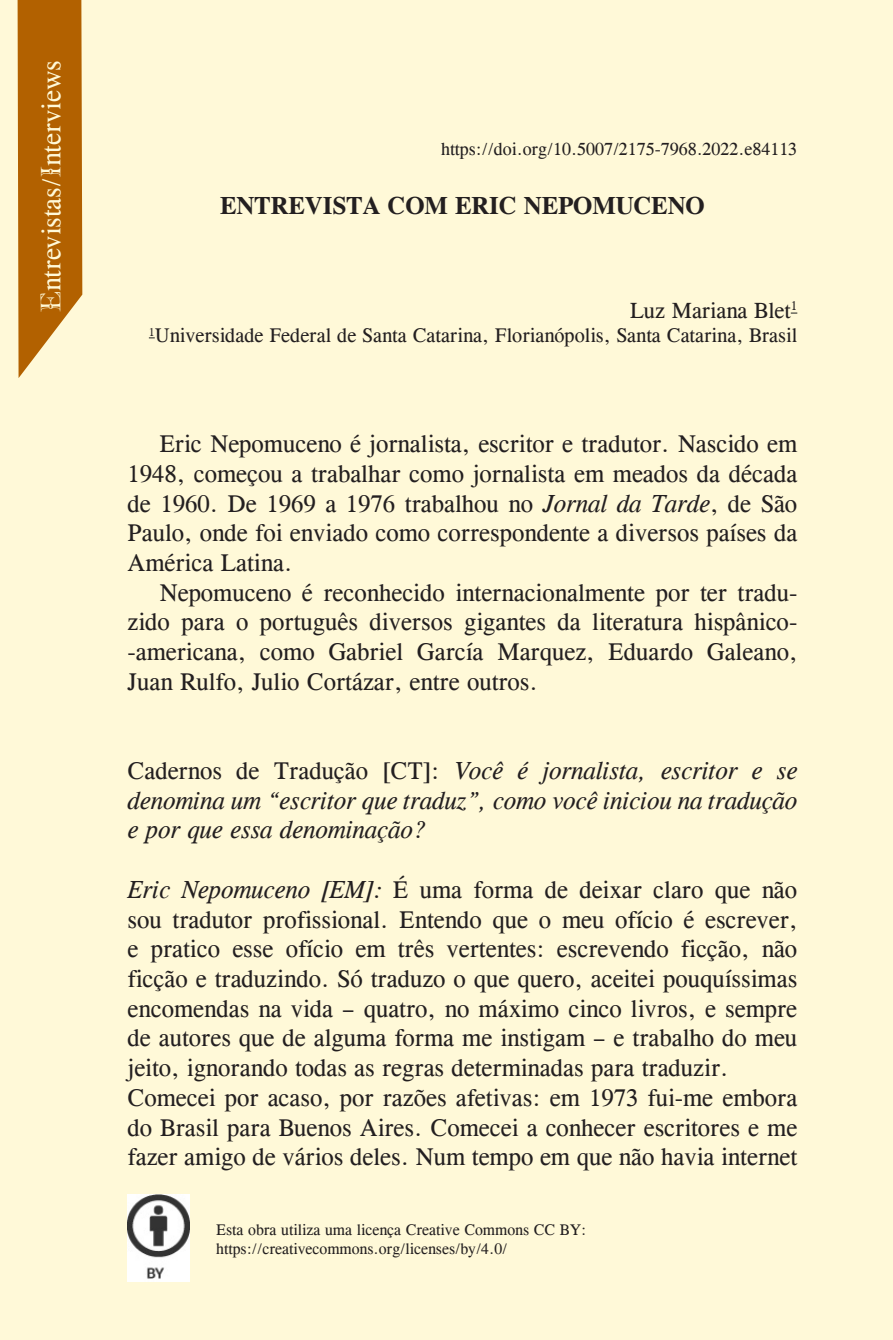
<style>
.page{position:relative;width:893px;height:1340px;background:#fff}
.page>*{position:absolute;margin:0;border:0;box-sizing:border-box;transform-origin:0 0}
.autor_local{font:27px "CG Times";color:#fff9d8}
.resposta{font:24.75px/29.7px "CG Times";color:#231f20;text-align:justify}
.texto{font:24.75px/29.7px "CG Times";color:#231f20;text-align:justify}
.pergunta{font:italic 24.75px/29.7px "CG Times";color:#231f20;text-align:justify}
.tílulo_capítulo{font:700 24.75px "CG Times";color:#231f20}
.autor{font:22.5px "CG Times";color:#231f20}
.autor_local-2{font:20.25px "CG Times";color:#231f20}
.doi{font:18px "CG Times";color:#231f20}
.t1{font:15.75px/18.9px "CG Times";color:#231f20}
.s1{font-family:"Beffle"}
.s2{font-style:italic}
.s3{font-style:normal}
</style>
<div class="page">
<div style="left:0;top:0;width:893px;height:1339px;background:#fff9d8"></div>
<img style="left:128px;top:1194px;width:61px;height:87px">
<svg style="left:18px;top:0;width:64px;height:378px;background:#ba7118"></svg>
<p class="autor_local" style="left:36px;top:313px;width:254px;rotate:-90deg"><span class="s1">E</span>ntrevistas/<span class="s1">I</span>nterviews</p>
<p class="doi" style="left:441px;top:138px;width:358px">https://doi.org/10.5007/2175-7968.2022.e84113</p>
<p class="tílulo_capítulo" style="left:220px;top:191px;width:486px">ENTREVISTA COM ERIC NEPOMUCENO</p>
<p class="autor" style="left:630px;top:297px;width:169px">Luz Mariana Blet<sup>1</sup></p>
<p class="autor_local-2" style="left:149px;top:324px;width:650px"><sup>1</sup>Universidade Federal de Santa Catarina, Florianópolis, Santa Catarina, Brasil</p>
<p class="texto" style="left:128px;top:429px;width:671px;text-indent:32px">Eric Nepomuceno é jornalista, escritor e tradutor. Nascido em 1948, começou a trabalhar como jornalista em meados da década de 1960. De 1969 a 1976 trabalhou no <span class="s2">Jornal da Tarde</span>, de São Paulo, onde foi enviado como correspondente a diversos países da América Latina.</p>
<p class="texto" style="left:128px;top:577px;width:671px;text-indent:32px">Nepomuceno é reconhecido internacionalmente por ter tradu&shy;zido para o português diversos gigantes da literatura hispânico--americana, como Gabriel García Marquez, Eduardo Galeano, Juan Rulfo, Julio Cortázar, entre outros.</p>
<p class="pergunta" style="left:128px;top:756px;width:671px"><span class="s3">Cadernos de Tradução [CT]:</span> Você é jornalista, escritor e se denomina um “escritor que traduz”, como você iniciou na tradução e por que essa denominação?</p>
<p class="resposta" style="left:128px;top:874px;width:671px"><span class="s2">Eric Nepomuceno [EM]:</span> É uma forma de deixar claro que não sou tradutor profissional. Entendo que o meu ofício é escrever, e pratico esse ofício em três vertentes: escrevendo ficção, não ficção e traduzindo. Só traduzo o que quero, aceitei pouquíssimas encomendas na vida – quatro, no máximo cinco livros, e sempre de autores que de alguma forma me instigam – e trabalho do meu jeito, ignorando todas as regras determinadas para traduzir.</p>
<p class="resposta" style="left:128px;top:1082px;width:671px">Comecei por acaso, por razões afetivas: em 1973 fui-me embora do Brasil para Buenos Aires. Comecei a conhecer escritores e me fazer amigo de vários deles. Num tempo em que não havia internet</p>
<p class="t1" style="left:216px;top:1220px;width:372px">Esta obra utiliza uma licença Creative Commons CC BY: https://creativecommons.org/licenses/by/4.0/</p>
</div>
